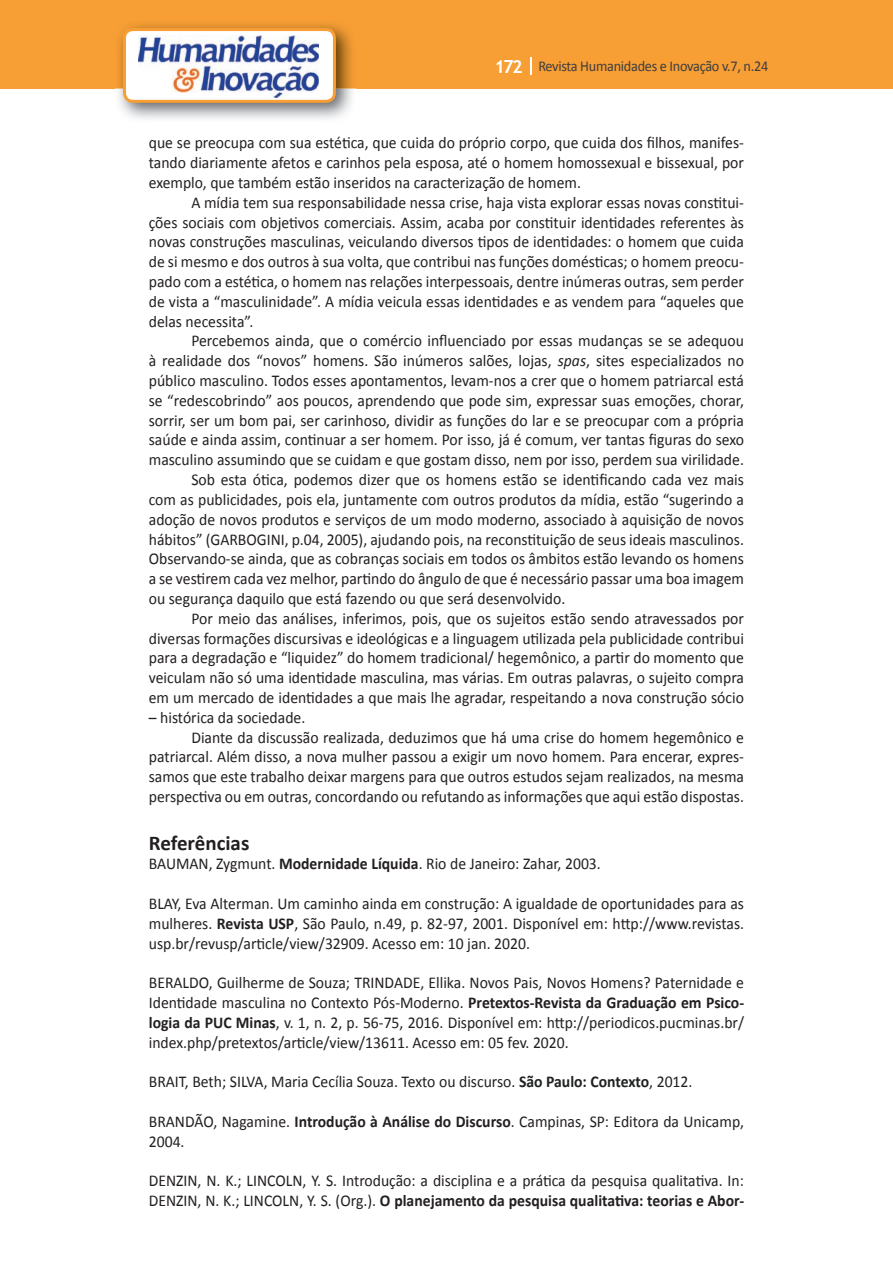
<style>
.page{position:relative;width:893px;height:1263px;background:#fff}
.page>*{position:absolute;margin:0;border:0;box-sizing:border-box;transform-origin:0 0}
.t1{font:700 21px "Calibri";color:#231f20}
.t2{font:16.5px/19.8px "Calibri";color:#231f20;text-align:justify;scale:.95 1}
.t3{font:16.5px "Calibri";color:#1f2020;scale:.95 1}
.t4{font:15px "Calibri";letter-spacing:-.02em;color:#3e3e3f;scale:.95 1}
.s1{font-family:"Trebuchet MS";font-weight:700;font-size:18px;color:#fff}
.s2{font-style:italic}
.s3{font-weight:700}
</style>
<div class="page">
<div style="left:0;top:0;width:893px;height:88px;background:#f79e34"></div>
<svg style="left:530px;top:57px;width:2px;height:18px"></svg>
<img style="left:115px;top:24px;width:241px;height:95px">
<svg style="left:123px;top:28px;width:213px;height:75px"></svg>
<p class="t4" style="left:495px;top:57px;width:290px"><span class="s1">172</span> Revista Humanidades e Inovação v.7, n.24</p>
<p class="t2" style="left:149px;top:133px;width:628px">que se preocupa com sua estética, que cuida do próprio corpo, que cuida dos filhos, manifes&shy;tando diariamente afetos e carinhos pela esposa, até o homem homossexual e bissexual, por exemplo, que também estão inseridos na caracterização de homem.</p>
<p class="t2" style="left:149px;top:193px;width:628px;text-indent:43px">A mídia tem sua responsabilidade nessa crise, haja vista explorar essas novas constitui&shy;ções sociais com objetivos comerciais. Assim, acaba por constituir identidades referentes às novas construções masculinas, veiculando diversos tipos de identidades: o homem que cuida de si mesmo e dos outros à sua volta, que contribui nas funções domésticas; o homem preocu&shy;pado com a estética, o homem nas relações interpessoais, dentre inúmeras outras, sem perder de vista a “masculinidade”. A mídia veicula essas identidades e as vendem para “aqueles que delas necessita”.</p>
<p class="t2" style="left:191px;top:331px;width:583px">Percebemos ainda, que o comércio influenciado por essas mudanças se se adequou</p>
<p class="t2" style="left:149px;top:351px;width:628px">à realidade dos “novos” homens. São inúmeros salões, lojas, <span class="s2">spas</span>, sites especializados no</p>
<p class="t2" style="left:149px;top:371px;width:628px">público masculino. Todos esses apontamentos, levam-nos a crer que o homem patriarcal está</p>
<p class="t2" style="left:149px;top:391px;width:628px">se “redescobrindo” aos poucos, aprendendo que pode sim, expressar suas emoções, chorar,</p>
<p class="t2" style="left:149px;top:410px;width:628px">sorrir, ser um bom pai, ser carinhoso, dividir as funções do lar e se preocupar com a própria</p>
<p class="t2" style="left:149px;top:430px;width:628px">saúde e ainda assim, continuar a ser homem. Por isso, já é comum, ver tantas figuras do sexo</p>
<p class="t2" style="left:149px;top:450px;width:628px">masculino assumindo que se cuidam e que gostam disso, nem por isso, perdem sua virilidade.</p>
<p class="t2" style="left:191px;top:470px;width:583px">Sob esta ótica, podemos dizer que os homens estão se identificando cada vez mais</p>
<p class="t2" style="left:149px;top:490px;width:628px">com as publicidades, pois ela, juntamente com outros produtos da mídia, estão “sugerindo a</p>
<p class="t2" style="left:149px;top:509px;width:628px">adoção de novos produtos e serviços de um modo moderno, associado à aquisição de novos</p>
<p class="t2" style="left:149px;top:529px;width:628px">hábitos” (GARBOGINI, p.04, 2005), ajudando pois, na reconstituição de seus ideais masculinos.</p>
<p class="t2" style="left:149px;top:549px;width:628px">Observando-se ainda, que as cobranças sociais em todos os âmbitos estão levando os homens</p>
<p class="t2" style="left:149px;top:569px;width:628px">a se vestirem cada vez melhor, partindo do ângulo de que é necessário passar uma boa imagem</p>
<p class="t2" style="left:149px;top:589px;width:440px">ou segurança daquilo que está fazendo ou que será desenvolvido.</p>
<p class="t2" style="left:191px;top:608px;width:583px">Por meio das análises, inferimos, pois, que os sujeitos estão sendo atravessados por</p>
<p class="t2" style="left:149px;top:628px;width:628px">diversas formações discursivas e ideológicas e a linguagem utilizada pela publicidade contribui</p>
<p class="t2" style="left:149px;top:648px;width:628px">para a degradação e “liquidez” do homem tradicional/ hegemônico, a partir do momento que</p>
<p class="t2" style="left:149px;top:668px;width:628px">veiculam não só uma identidade masculina, mas várias. Em outras palavras, o sujeito compra</p>
<p class="t2" style="left:149px;top:688px;width:628px">em um mercado de identidades a que mais lhe agradar, respeitando a nova construção sócio</p>
<p class="t2" style="left:149px;top:707px;width:166px">– histórica da sociedade.</p>
<p class="t2" style="left:191px;top:727px;width:583px">Diante da discussão realizada, deduzimos que há uma crise do homem hegemônico e</p>
<p class="t2" style="left:149px;top:747px;width:628px">patriarcal. Além disso, a nova mulher passou a exigir um novo homem. Para encerar, expres-</p>
<p class="t2" style="left:149px;top:767px;width:628px">samos que este trabalho deixar margens para que outros estudos sejam realizados, na mesma</p>
<p class="t2" style="left:149px;top:787px;width:628px">perspectiva ou em outras, concordando ou refutando as informações que aqui estão dispostas.</p>
<p class="t1" style="left:149px;top:829px;width:102px">Referências</p>
<p class="t2" style="left:149px;top:854px;width:477px">BAUMAN, Zygmunt. <span class="s3">Modernidade Líquida</span>. Rio de Janeiro: Zahar, 2003.</p>
<p class="t2" style="left:149px;top:894px;width:628px">BLAY, Eva Alterman. Um caminho ainda em construção: A igualdade de oportunidades para as mulheres. <span class="s3">Revista USP</span>, São Paulo, n.49, p. 82-97, 2001. Disponível em: http://www.revistas. usp.br/revusp/article/view/32909. Acesso em: 10 jan. 2020.</p>
<p class="t2" style="left:149px;top:973px;width:628px">BERALDO, Guilherme de Souza; TRINDADE, Ellika. Novos Pais, Novos Homens? Paternidade e Identidade masculina no Contexto Pós-Moderno. <span class="s3">Pretextos-Revista da Graduação em Psico&shy;logia da PUC Minas</span>, v. 1, n. 2, p. 56-75, 2016. Disponível em: http://periodicos.pucminas.br/ index.php/pretextos/article/view/13611. Acesso em: 05 fev. 2020.</p>
<p class="t3" style="left:149px;top:1071px;width:574px">BRAIT, Beth; SILVA, Maria Cecília Souza. Texto ou discurso. <span class="s3">São Paulo: Contexto</span>, 2012.</p>
<p class="t2" style="left:149px;top:1111px;width:628px">BRANDÃO, Nagamine. <span class="s3">Introdução à Análise do Discurso</span>. Campinas, SP: Editora da Unicamp,<br>2004.</p>
<p class="t2" style="left:149px;top:1171px;width:628px">DENZIN, N. K.; LINCOLN, Y. S. Introdução: a disciplina e a prática da pesquisa qualitativa. In:<br>DENZIN, N. K.; LINCOLN, Y. S. (Org.). <span class="s3">O planejamento da pesquisa qualitativa: teorias e Abor-</span></p>
</div>
